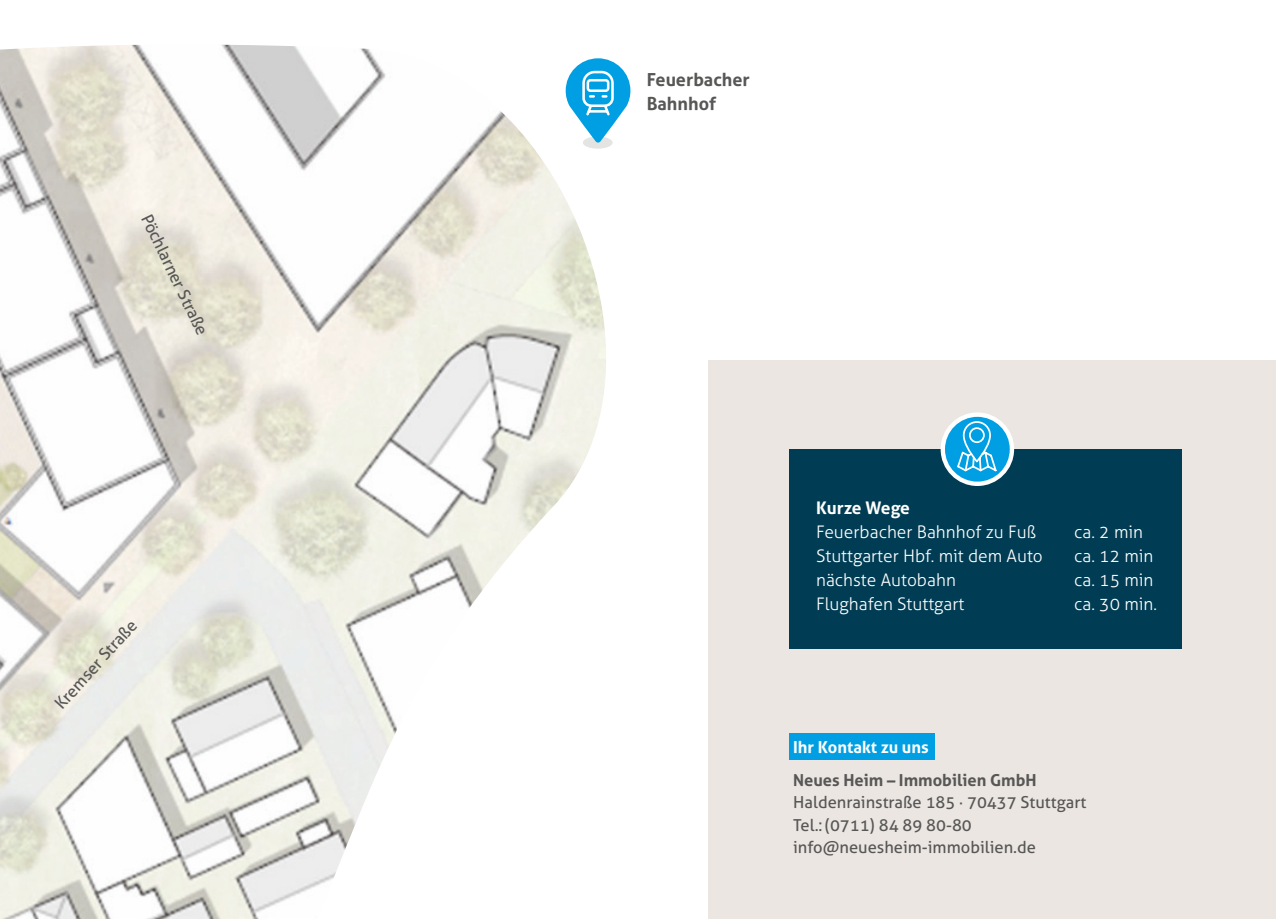
<style>
.page{position:relative;width:1276px;height:919px;background:#fff}
.page>*{position:absolute;margin:0;border:0;box-sizing:border-box;transform-origin:0 0}
.t1{font:700 18px/24px "Aller";color:#575756}
.t2{font:300 17.4px "Aller";color:#fff}
.t3{font:700 17.4px "Aller";color:#fff}
.t4{font:16.5px/22.5px "Aller";color:#575756}
.t5{font:700 16.5px "Aller";color:#575756}
.t6{font:700 16.5px "Aller";color:#fff}
</style>
<div class="page">
<div style="left:708px;top:360px;width:568px;height:558px;background:#ebe6e2"></div>
<div style="left:789px;top:449px;width:393px;height:199px;background:#003d54"></div>
<svg style="left:940px;top:412px;width:74px;height:74px"></svg>
<div style="left:945px;top:417px;width:64px;height:64px;background:#009fe3;border-radius:50%"></div>
<svg style="left:955px;top:420px;width:43px;height:53px"></svg>
<img style="left:0;top:44px;width:606px;height:874px">
<div style="left:789px;top:733px;width:146px;height:26px;background:#009fe3"></div>
<div style="left:583px;top:136px;width:29px;height:13px;background:#e4e4e3;border-radius:50%"></div>
<svg style="left:566px;top:58px;width:64px;height:85px"></svg>
<p class="t4" style="left:156px;top:210px;width:134px;rotate:64deg">Pöchlarner Straße</p>
<p class="t4" style="left:49px;top:698px;width:115px;rotate:-48deg">Kremser Straße</p>
<p class="t1" style="left:646px;top:68px;width:105px">Feuerbacher<br>Bahnhof</p>
<p class="t3" style="left:816px;top:497px;width:95px">Kurze Wege</p>
<p class="t2" style="left:816px;top:521px;width:222px">Feuerbacher Bahnhof zu Fuß</p>
<p class="t2" style="left:1074px;top:521px;width:70px">ca. 2 min</p>
<p class="t2" style="left:816px;top:545px;width:228px">Stuttgarter Hbf. mit dem Auto</p>
<p class="t2" style="left:1074px;top:545px;width:81px">ca. 12 min</p>
<p class="t2" style="left:816px;top:569px;width:141px">nächste Autobahn</p>
<p class="t2" style="left:1074px;top:569px;width:81px">ca. 15 min</p>
<p class="t2" style="left:816px;top:593px;width:150px">Flughafen Stuttgart</p>
<p class="t2" style="left:1074px;top:593px;width:84px">ca. 30 min.</p>
<p class="t6" style="left:793px;top:736px;width:137px">Ihr Kontakt zu uns</p>
<p class="t5" style="left:793px;top:769px;width:245px">Neues Heim – Immobilien GmbH</p>
<p class="t4" style="left:793px;top:790px;width:295px">Haldenrainstraße 185 · 70437 Stuttgart<br>Tel.: (0711) 84 89 80-80 info@neuesheim-immobilien.de</p>
</div>
